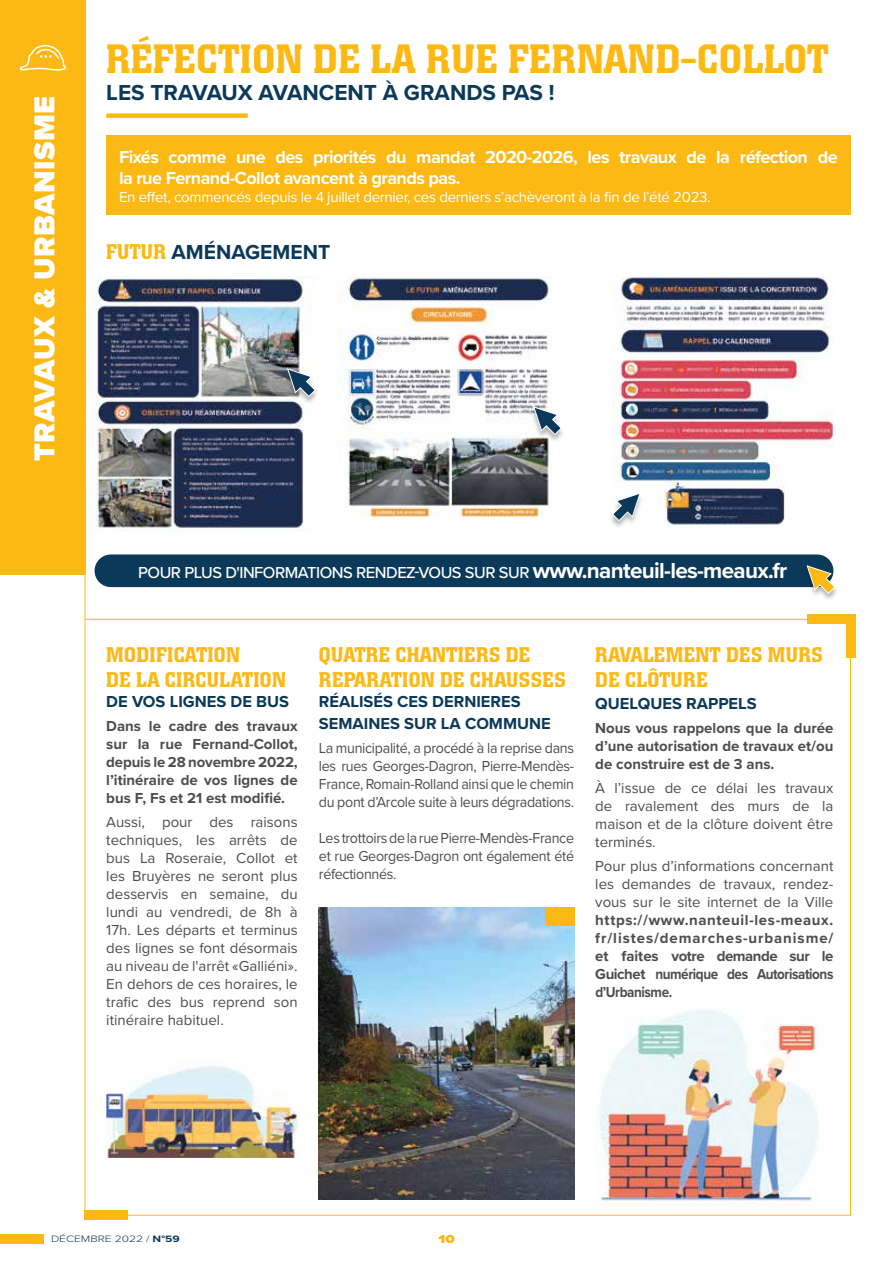
<style>
.page{position:relative;width:893px;height:1263px;background:#fff}
.page>*{position:absolute;margin:0;border:0;box-sizing:border-box;transform-origin:0 0}
.t1{font:500 40.5px "Colossalis";color:#fdb913}
.t2{font:900 30px "Proxima Nova";letter-spacing:.015em;color:#fff}
.t3{font:700 22.5px "Proxima Nova";color:#0b395a}
.t4{font:500 21px/25.2px "Colossalis";letter-spacing:.02em;color:#fdb913}
.t5{font:700 21px "Proxima Nova";color:#0b395a}
.t6{font:700 18px/21.6px "Proxima Nova";letter-spacing:-.03em;color:#fff}
.t7{font:700 16.5px/21.6px "Proxima Nova";color:#0b395a}
.t8{font:500 16.5px "Proxima Nova";letter-spacing:-.03em;color:#fff}
.t9{font:15px/18px "Proxima Nova";color:#4d4d4f;text-align:justify}
.t10{font:700 15px/18px "Proxima Nova";color:#4d4d4f;text-align:justify}
.t11{font:15px/18px "Proxima Nova";color:#4d4d4f;text-align:justify;scale:.95 1}
.t12{font:15px "Proxima Nova";letter-spacing:-.02em;color:#fff}
.t13{font:900 12px "Proxima Nova";color:#fdb913;scale:1.25 1}
.t14{font:300 9.6px "Proxima Nova";color:#0b395a;scale:1.25 1}
.s1{font-family:"Colossalis";font-weight:500;color:#fdb913}
.s2{font-weight:700;font-size:22.5px}
.s3{font-weight:700}
</style>
<div class="page">
<div style="left:0;top:0;width:85px;height:574px;background:#fdb913"></div>
<svg style="left:20px;top:45px;width:46px;height:26px"></svg>
<div style="left:0;top:1234px;width:43px;height:9px;background:#fdb913"></div>
<div style="left:85px;top:1210px;width:43px;height:10px;background:#fdb913"></div>
<div style="left:807px;top:614px;width:44px;height:10px;background:#fdb913"></div>
<hr style="left:85px;top:0;width:1px;height:1220px;background:#fdb913">
<div style="left:106px;top:113px;width:142px;height:5px;background:#fdb913"></div>
<div style="left:106px;top:136px;width:744px;height:79px;background:#fdb913"></div>
<img style="left:89px;top:277px;width:215px;height:254px">
<img style="left:612px;top:277px;width:221px;height:249px">
<img style="left:339px;top:277px;width:211px;height:241px">
<div style="left:529px;top:407px;width:36px;height:36px;background:#000;opacity:.3"></div>
<svg style="left:533px;top:406px;width:29px;height:29px"></svg>
<div style="left:95px;top:554px;width:738px;height:33px;background:#0b395a;border-radius:16px"></div>
<div style="left:803px;top:566px;width:36px;height:36px;background:#000;opacity:.3"></div>
<svg style="left:807px;top:565px;width:28px;height:29px"></svg>
<div style="left:608px;top:493px;width:36px;height:36px;background:#000;opacity:.3"></div>
<svg style="left:612px;top:493px;width:29px;height:28px"></svg>
<div style="left:283px;top:369px;width:36px;height:36px;background:#000;opacity:.3"></div>
<svg style="left:287px;top:368px;width:29px;height:29px"></svg>
<svg style="left:85px;top:619px;width:766px;height:597px"></svg>
<div style="left:846px;top:614px;width:10px;height:44px;background:#fdb913"></div>
<img style="left:595px;top:1002px;width:238px;height:206px">
<div style="left:545px;top:907px;width:29px;height:19px;background:#fdb913"></div>
<h2 class="t2" style="left:22px;top:461px;width:367px;rotate:-90deg">TRAVAUX &amp; URBANISME</h2>
<h1 class="t1" style="left:106px;top:36px;width:724px">RÉFECTION DE LA RUE FERNAND-COLLOT</h1>
<h3 class="t3" style="left:106px;top:76px;width:450px">LES TRAVAUX AVANCENT À GRANDS PAS !</h3>
<p class="t6" style="left:119px;top:145px;width:720px">Fixés comme une des priorités du mandat 2020-2026, les travaux de la réfection de la rue Fernand-Collot avancent à grands pas.</p>
<p class="t12" style="left:119px;top:186px;width:593px">En effet, commencés depuis le 4 juillet dernier, ces derniers s’achèveront à la fin de l’été 2023.</p>
<h3 class="t5" style="left:106px;top:236px;width:225px"><span class="s1">FUTUR</span> AMÉNAGEMENT</h3>
<p class="t8" style="left:138px;top:560px;width:651px">POUR PLUS D'INFORMATIONS RENDEZ-VOUS SUR SUR <span class="s2">www.nanteuil-les-meaux.fr</span></p>
<h3 class="t4" style="left:106px;top:642px;width:181px">MODIFICATION<br>DE LA CIRCULATION</h3>
<p class="t7" style="left:106px;top:690px;width:184px">DE VOS LIGNES DE BUS</p>
<p class="t10" style="left:106px;top:717px;width:193px">Dans le cadre des travaux sur la rue Fernand-Collot, depuis le 28 novembre 2022, l’itinéraire de vos lignes de bus F, Fs et 21 est modifié.</p>
<p class="t9" style="left:106px;top:812px;width:193px">Aussi, pour des raisons techniques, les arrêts de bus La Roseraie, Collot et les Bruyères ne seront plus desservis en semaine, du lundi au vendredi, de 8h à 17h. Les départs et terminus des lignes se font désormais au niveau de l'arrêt «Galliéni».<br>En dehors de ces horaires, le trafic des bus reprend son itinéraire habituel.</p>
<h3 class="t4" style="left:319px;top:642px;width:248px">QUATRE CHANTIERS DE<br>REPARATION DE CHAUSSES</h3>
<p class="t7" style="left:319px;top:690px;width:233px">RÉALISÉS CES DERNIERES<br>SEMAINES SUR LA COMMUNE</p>
<p class="t11" style="left:319px;top:738px;width:270px">La municipalité, a procédé à la reprise dans les rues Georges-Dagron, Pierre-Mendès-France, Romain-Rolland ainsi que le chemin du pont d’Arcole suite à leurs dégradations.</p>
<p class="t11" style="left:319px;top:828px;width:270px">Les trottoirs de la rue Pierre-Mendès-France et rue Georges-Dagron ont également été réfectionnés.</p>
<h3 class="t4" style="left:595px;top:642px;width:229px">RAVALEMENT DES MURS<br>DE CLÔTURE</h3>
<p class="t7" style="left:595px;top:692px;width:163px">QUELQUES RAPPELS</p>
<p class="t10" style="left:595px;top:719px;width:240px">Nous vous rappelons que la durée d’une autorisation de travaux et/ou de construire est de 3 ans.</p>
<p class="t9" style="left:595px;top:778px;width:240px">À l’issue de ce délai les travaux de ravalement des murs de la maison et de la clôture doivent être terminés.</p>
<p class="t9" style="left:595px;top:856px;width:240px">Pour plus d’informations concernant les demandes de travaux, rendez&shy;vous sur le site internet de la Ville</p>
<p class="t10" style="left:595px;top:911px;width:240px">https://www.nanteuil-les-meaux. fr/listes/demarches-urbanisme/ et faites votre demande sur le Guichet numérique des Autorisations d’Urbanisme.</p>
<p class="t14" style="left:51px;top:1231px;width:104px">DÉCEMBRE 2022 / <span class="s3">N°59</span></p>
<p class="t13" style="left:438px;top:1230px;width:15px">10</p>
</div>
